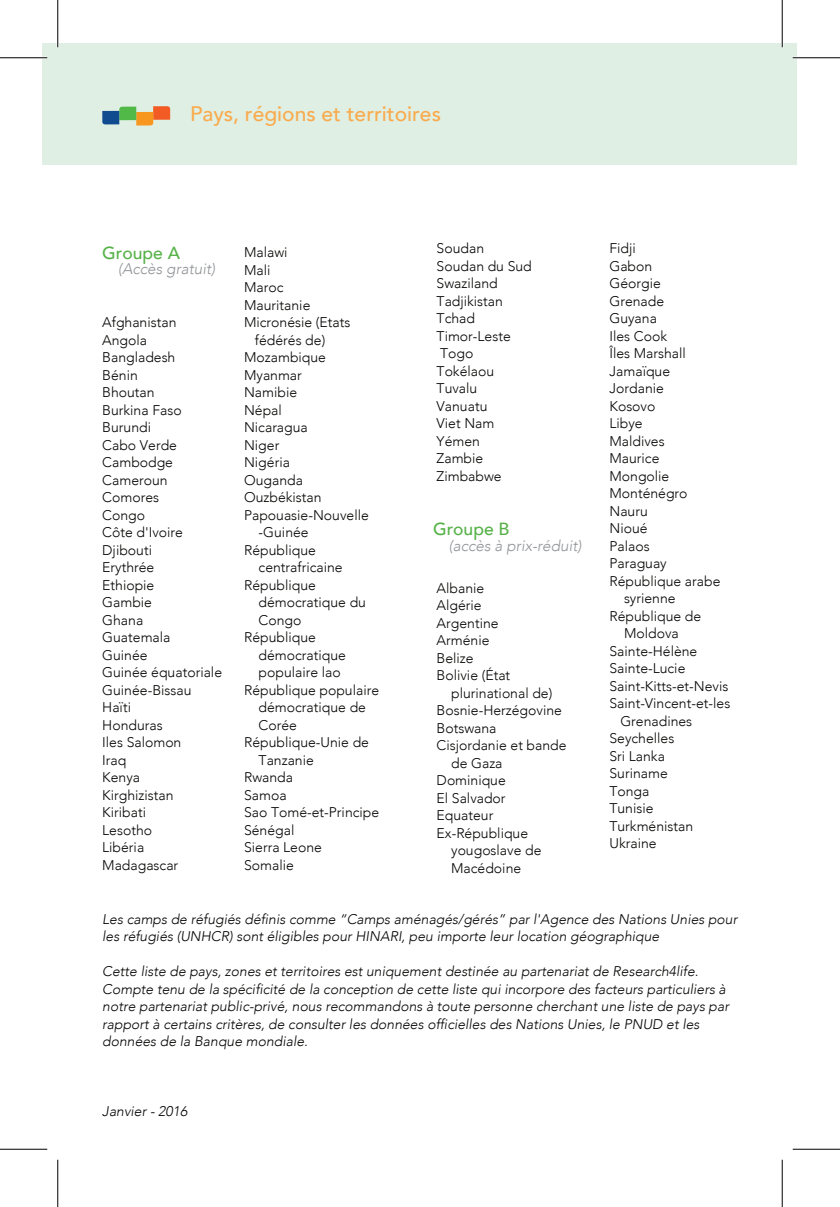
<style>
.page{position:relative;width:840px;height:1207px;background:#fff}
.page>*{position:absolute;margin:0;border:0;box-sizing:border-box;transform-origin:0 0}
.t1{font:500 21px "Avenir";color:#f9ab4e}
.t2{font:500 17.5px "Avenir";color:#56b248}
.t3{font:italic 300 15.4px "Avenir";color:#929497}
.t4{font:300 14px/17.5px "Avenir";color:#050504}
.t5{font:italic 300 14px/17.5px "Avenir";color:#050504}
</style>
<div class="page">
<div style="left:43px;top:43px;width:754px;height:122px;background:#dfefe3"></div>
<svg style="left:102px;top:106px;width:68px;height:20px"></svg>
<hr style="left:0;top:57px;width:47px;height:2px;background:#fff">
<hr style="left:792px;top:57px;width:48px;height:2px;background:#fff">
<hr style="left:57px;top:0;width:2px;height:47px;background:#fff">
<hr style="left:781px;top:0;width:2px;height:47px;background:#fff">
<hr style="left:0;top:57px;width:47px;height:1px;background:#000">
<hr style="left:792px;top:57px;width:48px;height:1px;background:#000">
<hr style="left:0;top:1149px;width:47px;height:1px;background:#000">
<hr style="left:792px;top:1149px;width:48px;height:1px;background:#000">
<hr style="left:57px;top:0;width:1px;height:47px;background:#000">
<hr style="left:57px;top:1160px;width:1px;height:47px;background:#000">
<hr style="left:782px;top:0;width:1px;height:47px;background:#000">
<hr style="left:782px;top:1160px;width:1px;height:47px;background:#000">
<h1 class="t1" style="left:190px;top:95px;width:252px">Pays, régions et territoires</h1>
<p class="t2" style="left:102px;top:237px;width:79px">Groupe A</p>
<p class="t3" style="left:118px;top:260px;width:99px">(Accès gratuit)</p>
<p class="t4" style="left:102px;top:313px;width:121px">Afghanistan<br>Angola<br>Bangladesh<br>Bénin<br>Bhoutan<br>Burkina Faso<br>Burundi<br>Cabo Verde<br>Cambodge<br>Cameroun<br>Comores<br>Congo<br>Côte d'Ivoire<br>Djibouti<br>Erythrée<br>Ethiopie<br>Gambie<br>Ghana<br>Guatemala<br>Guinée<br>Guinée équatoriale<br>Guinée-Bissau<br>Haïti<br>Honduras<br>Iles Salomon<br>Iraq<br>Kenya<br>Kirghizistan<br>Kiribati<br>Lesotho<br>Libéria<br>Madagascar</p>
<p class="t4" style="left:244px;top:243px;width:45px">Malawi</p>
<p class="t4" style="left:244px;top:261px;width:28px">Mali</p>
<p class="t4" style="left:244px;top:278px;width:41px">Maroc</p>
<p class="t4" style="left:244px;top:296px;width:68px">Mauritanie</p>
<p class="t4" style="left:244px;top:313px;width:108px">Micronésie (Etats</p>
<p class="t4" style="left:255px;top:331px;width:72px">fédérés de)</p>
<p class="t4" style="left:244px;top:348px;width:83px">Mozambique</p>
<p class="t4" style="left:244px;top:366px;width:59px">Myanmar</p>
<p class="t4" style="left:244px;top:383px;width:55px">Namibie</p>
<p class="t4" style="left:244px;top:401px;width:39px">Népal</p>
<p class="t4" style="left:244px;top:418px;width:65px">Nicaragua</p>
<p class="t4" style="left:244px;top:436px;width:37px">Niger</p>
<p class="t4" style="left:244px;top:453px;width:47px">Nigéria</p>
<p class="t4" style="left:244px;top:471px;width:60px">Ouganda</p>
<p class="t4" style="left:244px;top:488px;width:79px">Ouzbékistan</p>
<p class="t4" style="left:244px;top:506px;width:126px">Papouasie-Nouvelle</p>
<p class="t4" style="left:259px;top:523px;width:52px">-Guinée</p>
<p class="t4" style="left:244px;top:541px;width:73px">République</p>
<p class="t4" style="left:259px;top:558px;width:85px">centrafricaine</p>
<p class="t4" style="left:244px;top:576px;width:73px">République</p>
<p class="t4" style="left:259px;top:593px;width:109px">démocratique du</p>
<p class="t4" style="left:259px;top:611px;width:44px">Congo</p>
<p class="t4" style="left:244px;top:628px;width:73px">République</p>
<p class="t4" style="left:259px;top:646px;width:89px">démocratique</p>
<p class="t4" style="left:259px;top:663px;width:84px">populaire lao</p>
<p class="t4" style="left:244px;top:681px;width:137px">République populaire</p>
<p class="t4" style="left:259px;top:698px;width:109px">démocratique de</p>
<p class="t4" style="left:259px;top:716px;width:40px">Corée</p>
<p class="t4" style="left:244px;top:733px;width:126px">République-Unie de</p>
<p class="t4" style="left:259px;top:751px;width:57px">Tanzanie</p>
<p class="t4" style="left:244px;top:768px;width:51px">Rwanda</p>
<p class="t4" style="left:244px;top:786px;width:44px">Samoa</p>
<p class="t4" style="left:244px;top:803px;width:137px">Sao Tomé-et-Principe</p>
<p class="t4" style="left:244px;top:821px;width:52px">Sénégal</p>
<p class="t4" style="left:244px;top:838px;width:79px">Sierra Leone</p>
<p class="t4" style="left:244px;top:856px;width:51px">Somalie</p>
<p class="t4" style="left:437px;top:239px;width:97px">Soudan<br>Soudan du Sud<br>Swaziland<br>Tadjikistan<br>Tchad<br>Timor-Leste<br>Togo<br>Tokélaou<br>Tuvalu<br>Vanuatu<br>Viet Nam<br>Yémen<br>Zambie<br>Zimbabwe</p>
<p class="t2" style="left:433px;top:514px;width:78px">Groupe B</p>
<p class="t3" style="left:449px;top:536px;width:134px">(accès à prix-réduit)</p>
<p class="t4" style="left:437px;top:579px;width:49px">Albanie</p>
<p class="t4" style="left:437px;top:597px;width:47px">Algérie</p>
<p class="t4" style="left:437px;top:614px;width:63px">Argentine</p>
<p class="t4" style="left:437px;top:632px;width:54px">Arménie</p>
<p class="t4" style="left:437px;top:649px;width:39px">Belize</p>
<p class="t4" style="left:437px;top:667px;width:75px">Bolivie (État</p>
<p class="t4" style="left:451px;top:684px;width:103px">plurinational de)</p>
<p class="t4" style="left:437px;top:702px;width:127px">Bosnie-Herzégovine</p>
<p class="t4" style="left:437px;top:719px;width:61px">Botswana</p>
<p class="t4" style="left:437px;top:737px;width:131px">Cisjordanie et bande</p>
<p class="t4" style="left:451px;top:754px;width:53px">de Gaza</p>
<p class="t4" style="left:437px;top:772px;width:71px">Dominique</p>
<p class="t4" style="left:437px;top:789px;width:70px">El Salvador</p>
<p class="t4" style="left:437px;top:807px;width:58px">Equateur</p>
<p class="t4" style="left:437px;top:824px;width:93px">Ex-République</p>
<p class="t4" style="left:451px;top:842px;width:92px">yougoslave de</p>
<p class="t4" style="left:451px;top:859px;width:72px">Macédoine</p>
<p class="t4" style="left:609px;top:239px;width:28px">Fidji</p>
<p class="t4" style="left:609px;top:257px;width:44px">Gabon</p>
<p class="t4" style="left:609px;top:274px;width:53px">Géorgie</p>
<p class="t4" style="left:609px;top:292px;width:56px">Grenade</p>
<p class="t4" style="left:609px;top:309px;width:49px">Guyana</p>
<p class="t4" style="left:609px;top:327px;width:59px">Iles Cook</p>
<p class="t4" style="left:609px;top:344px;width:78px">Îles Marshall</p>
<p class="t4" style="left:609px;top:362px;width:62px">Jamaïque</p>
<p class="t4" style="left:609px;top:379px;width:56px">Jordanie</p>
<p class="t4" style="left:609px;top:397px;width:47px">Kosovo</p>
<p class="t4" style="left:609px;top:414px;width:35px">Libye</p>
<p class="t4" style="left:609px;top:432px;width:57px">Maldives</p>
<p class="t4" style="left:609px;top:449px;width:52px">Maurice</p>
<p class="t4" style="left:609px;top:467px;width:61px">Mongolie</p>
<p class="t4" style="left:609px;top:484px;width:80px">Monténégro</p>
<p class="t4" style="left:609px;top:502px;width:40px">Nauru</p>
<p class="t4" style="left:609px;top:519px;width:40px">Nioué</p>
<p class="t4" style="left:609px;top:537px;width:42px">Palaos</p>
<p class="t4" style="left:609px;top:554px;width:59px">Paraguay</p>
<p class="t4" style="left:609px;top:572px;width:112px">République arabe</p>
<p class="t4" style="left:624px;top:589px;width:53px">syrienne</p>
<p class="t4" style="left:609px;top:607px;width:93px">République de</p>
<p class="t4" style="left:624px;top:624px;width:56px">Moldova</p>
<p class="t4" style="left:609px;top:642px;width:89px">Sainte-Hélène</p>
<p class="t4" style="left:609px;top:659px;width:77px">Sainte-Lucie</p>
<p class="t4" style="left:609px;top:677px;width:120px">Saint-Kitts-et-Nevis</p>
<p class="t4" style="left:609px;top:694px;width:122px">Saint-Vincent-et-les</p>
<p class="t4" style="left:620px;top:712px;width:73px">Grenadines</p>
<p class="t4" style="left:609px;top:729px;width:66px">Seychelles</p>
<p class="t4" style="left:609px;top:747px;width:57px">Sri Lanka</p>
<p class="t4" style="left:609px;top:764px;width:60px">Suriname</p>
<p class="t4" style="left:609px;top:782px;width:41px">Tonga</p>
<p class="t4" style="left:609px;top:799px;width:46px">Tunisie</p>
<p class="t4" style="left:609px;top:817px;width:85px">Turkménistan</p>
<p class="t4" style="left:609px;top:834px;width:49px">Ukraine</p>
<p class="t5" style="left:102px;top:910px;width:636px">Les camps de réfugiés définis comme “Camps aménagés/gérés” par l'Agence des Nations Unies pour les réfugiés (UNHCR) sont éligibles pour HINARI, peu importe leur location géographique</p>
<p class="t5" style="left:102px;top:962px;width:628px">Cette liste de pays, zones et territoires est uniquement destinée au partenariat de Research4life.<br>Compte tenu de la spécificité de la conception de cette liste qui incorpore des facteurs particuliers à notre partenariat public-privé, nous recommandons à toute personne cherchant une liste de pays par rapport à certains critères, de consulter les données officielles des Nations Unies, le PNUD et les données de la Banque mondiale.</p>
<p class="t5" style="left:102px;top:1102px;width:87px">Janvier - 2016</p>
</div>
